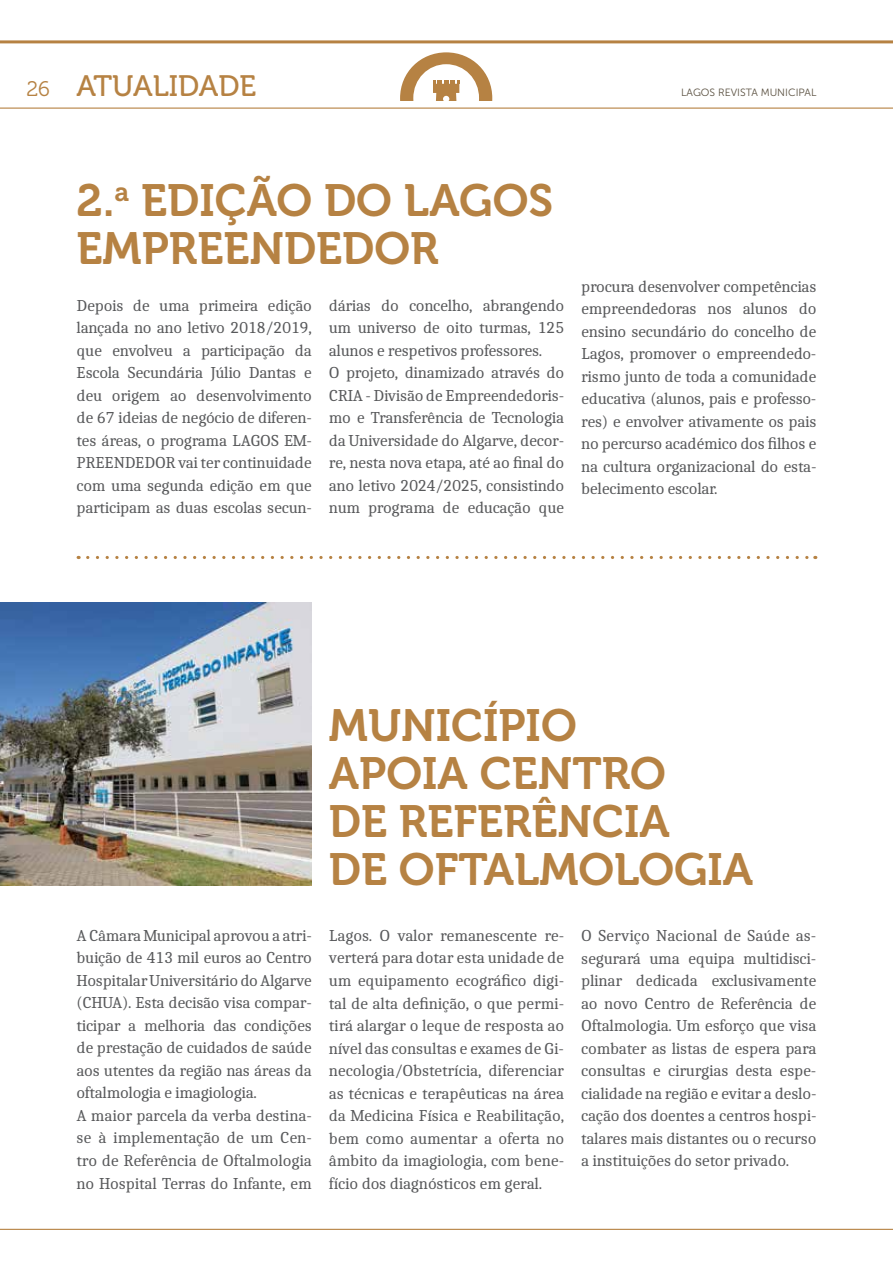
<style>
.page{position:relative;width:893px;height:1263px;background:#fff}
.page>*{position:absolute;margin:0;border:0;box-sizing:border-box;transform-origin:0 0}
.t1{font:45px/48px "Museo 700";color:#b68243}
.t2{font:29.4px "Museo 500";color:#b68243}
.t3{font:16.5px/22.5px "Caladea";letter-spacing:-.02em;color:#58595b;text-align:justify}
.t4{font:10.5px "Museo Sans 300";color:#584e3e}
.s1{font-family:"Museo 300";font-size:21px}
</style>
<div class="page">
<hr style="left:0;top:40px;width:893px;height:3px;background:#b68243">
<svg style="left:400px;top:52px;width:92px;height:48px"></svg>
<hr style="left:0;top:108px;width:893px;height:1px;background:#b68243">
<hr style="left:0;top:1229px;width:893px;height:1px;background:#b68243">
<svg style="left:88px;top:556px;width:728px;height:3px"></svg>
<img style="left:0;top:602px;width:312px;height:283px">
<h2 class="t2" style="left:26px;top:69px;width:231px"><span class="s1">26</span> ATUALIDADE</h2>
<p class="t4" style="left:681px;top:86px;width:137px">LAGOS REVISTA MUNICIPAL</p>
<h1 class="t1" style="left:77px;top:177px;width:478px">2.<sup>a</sup> EDIÇÃO DO LAGOS<br>EMPREENDEDOR</h1>
<p class="t3" style="left:77px;top:294px;width:237px">Depois de uma primeira edição lançada no ano letivo 2018/2019, que envolveu a participação da Escola Secundária Júlio Dantas e deu origem ao desenvolvimento de 67 ideias de negócio de diferen&shy;tes áreas, o programa LAGOS EM-PREENDEDOR vai ter continuidade com uma segunda edição em que participam as duas escolas secun-</p>
<p class="t3" style="left:329px;top:294px;width:237px;text-align:left">dárias do concelho, abrangendo um universo de oito turmas, 125 alunos e respetivos professores.<br>O projeto, dinamizado através do CRIA - Divisão de Empreendedoris&shy;mo e Transferência de Tecnologia da Universidade do Algarve, decor&shy;re, nesta nova etapa, até ao final do ano letivo 2024/2025, consistindo num programa de educação que</p>
<p class="t3" style="left:581px;top:275px;width:237px">procura desenvolver competências empreendedoras nos alunos do ensino secundário do concelho de Lagos, promover o empreendedo&shy;rismo junto de toda a comunidade educativa (alunos, pais e professo&shy;res) e envolver ativamente os pais no percurso académico dos filhos e na cultura organizacional do esta&shy;belecimento escolar.</p>
<h1 class="t1" style="left:329px;top:702px;width:426px">MUNICÍPIO<br>APOIA CENTRO<br>DE REFERÊNCIA<br>DE OFTALMOLOGIA</h1>
<p class="t3" style="left:77px;top:924px;width:237px;text-align:left">A Câmara Municipal aprovou a atri&shy;buição de 413 mil euros ao Centro<br>Hospitalar Universitário do Algarve (CHUA). Esta decisão visa compar&shy;ticipar a melhoria das condições de prestação de cuidados de saúde aos utentes da região nas áreas da oftalmologia e imagiologia.<br>A maior parcela da verba destina&shy;se à implementação de um Cen&shy;tro de Referência de Oftalmologia no Hospital Terras do Infante, em</p>
<p class="t3" style="left:329px;top:924px;width:237px">Lagos. O valor remanescente re&shy;verterá para dotar esta unidade de um equipamento ecográfico digi&shy;tal de alta definição, o que permi&shy;tirá alargar o leque de resposta ao nível das consultas e exames de Gi&shy;necologia/Obstetrícia, diferenciar as técnicas e terapêuticas na área da Medicina Física e Reabilitação, bem como aumentar a oferta no âmbito da imagiologia, com bene&shy;fício dos diagnósticos em geral.</p>
<p class="t3" style="left:581px;top:924px;width:237px">O Serviço Nacional de Saúde as&shy;segurará uma equipa multidisci&shy;plinar dedicada exclusivamente ao novo Centro de Referência de Oftalmologia. Um esforço que visa combater as listas de espera para consultas e cirurgias desta espe&shy;cialidade na região e evitar a deslo&shy;cação dos doentes a centros hospi&shy;talares mais distantes ou o recurso a instituições do setor privado.</p>
</div>
